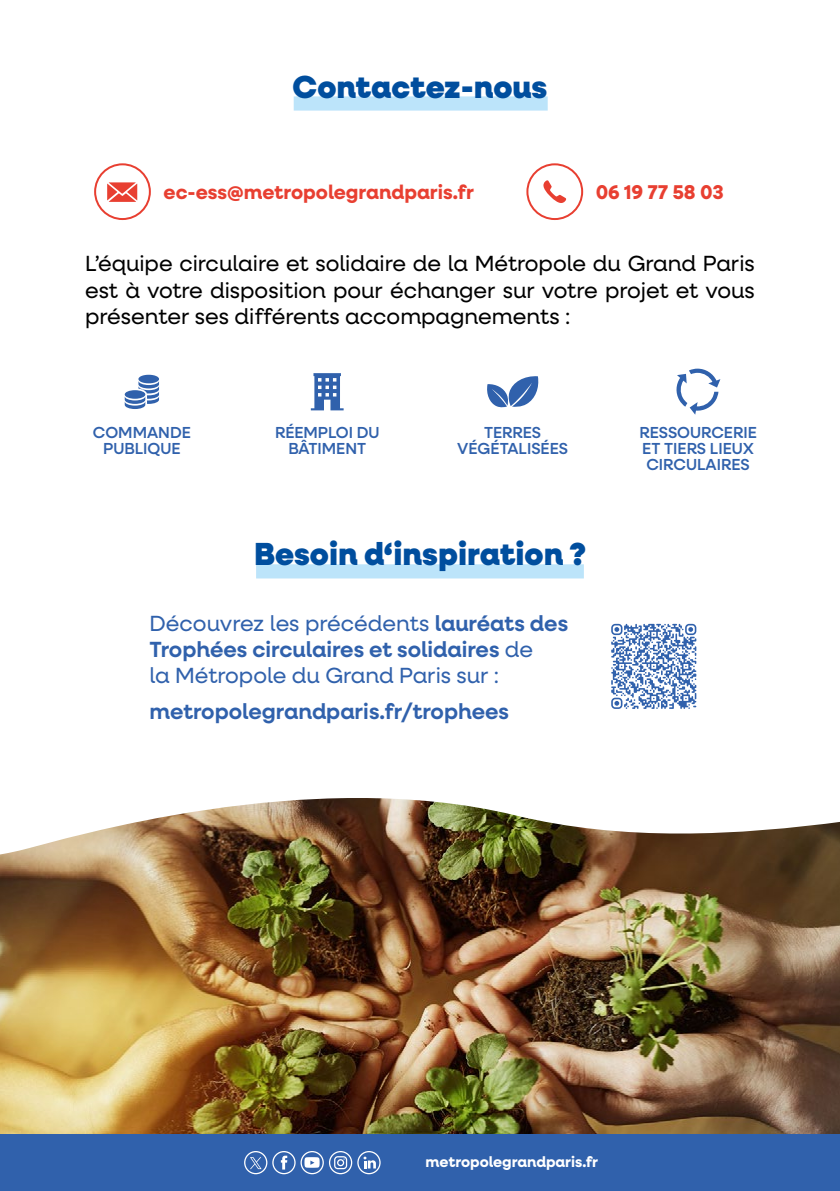
<style>
.page{position:relative;width:840px;height:1191px;background:#fff}
.page>*{position:absolute;margin:0;border:0;box-sizing:border-box;transform-origin:0 0}
.t1{font:900 32px "Neulis Neue";color:#004e9e}
.t2{font:22px/26.4px "Neulis Neue";color:#000;text-align:justify}
.t3{font:22px/26.4px "Neulis Neue";color:#3061ac}
.t4{font:600 22px "Neulis Neue";color:#3061ac}
.t5{font:700 20px "Neulis Neue";color:#e83f31}
.t6{font:500 16px/16px "Neulis Neue";color:#3061ac;text-align:center}
.t7{font:700 15px "Neulis Neue";color:#fff}
.s1{font-weight:600}
</style>
<div class="page">
<div style="left:293px;top:96px;width:254px;height:15px;background:#bce4fa"></div>
<div style="left:256px;top:564px;width:327px;height:14px;background:#bce4fa"></div>
<img style="left:0;top:880px;width:839px;height:254px">
<svg style="left:0;top:626px;width:839px;height:254px"></svg>
<svg style="left:125px;top:375px;width:34px;height:34px"></svg>
<svg style="left:310px;top:373px;width:33px;height:37px"></svg>
<svg style="left:487px;top:376px;width:52px;height:32px"></svg>
<svg style="left:676px;top:369px;width:44px;height:46px"></svg>
<div style="left:0;top:1134px;width:839px;height:57px;background:#3061ac"></div>
<svg style="left:329px;top:1151px;width:51px;height:23px"></svg>
<svg style="left:244px;top:1151px;width:79px;height:23px"></svg>
<svg style="left:611px;top:624px;width:85px;height:17px"></svg>
<svg style="left:107px;top:182px;width:30px;height:19px"></svg>
<div style="left:94px;top:163px;width:57px;height:57px;border:2px solid #e83f31;border-radius:50%"></div>
<svg style="left:543px;top:180px;width:23px;height:23px"></svg>
<div style="left:526px;top:163px;width:57px;height:57px;border:2px solid #e83f31;border-radius:50%"></div>
<h1 class="t1" style="left:292px;top:63px;width:256px">Contactez-nous</h1>
<p class="t5" style="left:163px;top:178px;width:311px">ec-ess@metropolegrandparis.fr</p>
<p class="t5" style="left:595px;top:178px;width:130px">06 19 77 58 03</p>
<p class="t2" style="left:85px;top:250px;width:670px">L’équipe circulaire et solidaire de la Métropole du Grand Paris est à votre disposition pour échanger sur votre projet et vous présenter ses différents accompagnements :</p>
<p class="t6" style="left:93px;top:424px;width:99px">COMMANDE<br>PUBLIQUE</p>
<p class="t6" style="left:275px;top:424px;width:106px">RÉEMPLOI DU<br>BÂTIMENT</p>
<p class="t6" style="left:457px;top:424px;width:112px">TERRES<br>VÉGÉTALISÉES</p>
<p class="t6" style="left:639px;top:424px;width:119px;text-align:left">RESSOURCERIE<br>ET TIERS LIEUX<br>CIRCULAIRES</p>
<h1 class="t1" style="left:254px;top:531px;width:333px">Besoin d‘inspiration ?</h1>
<p class="t3" style="left:149px;top:609px;width:420px">Découvrez les précédents <span class="s1">lauréats des<br>Trophées circulaires et solidaires</span> de<br>la Métropole du Grand Paris sur :</p>
<p class="t4" style="left:149px;top:696px;width:361px">metropolegrandparis.fr/trophees</p>
<p class="t7" style="left:425px;top:1150px;width:174px">metropolegrandparis.fr</p>
</div>
